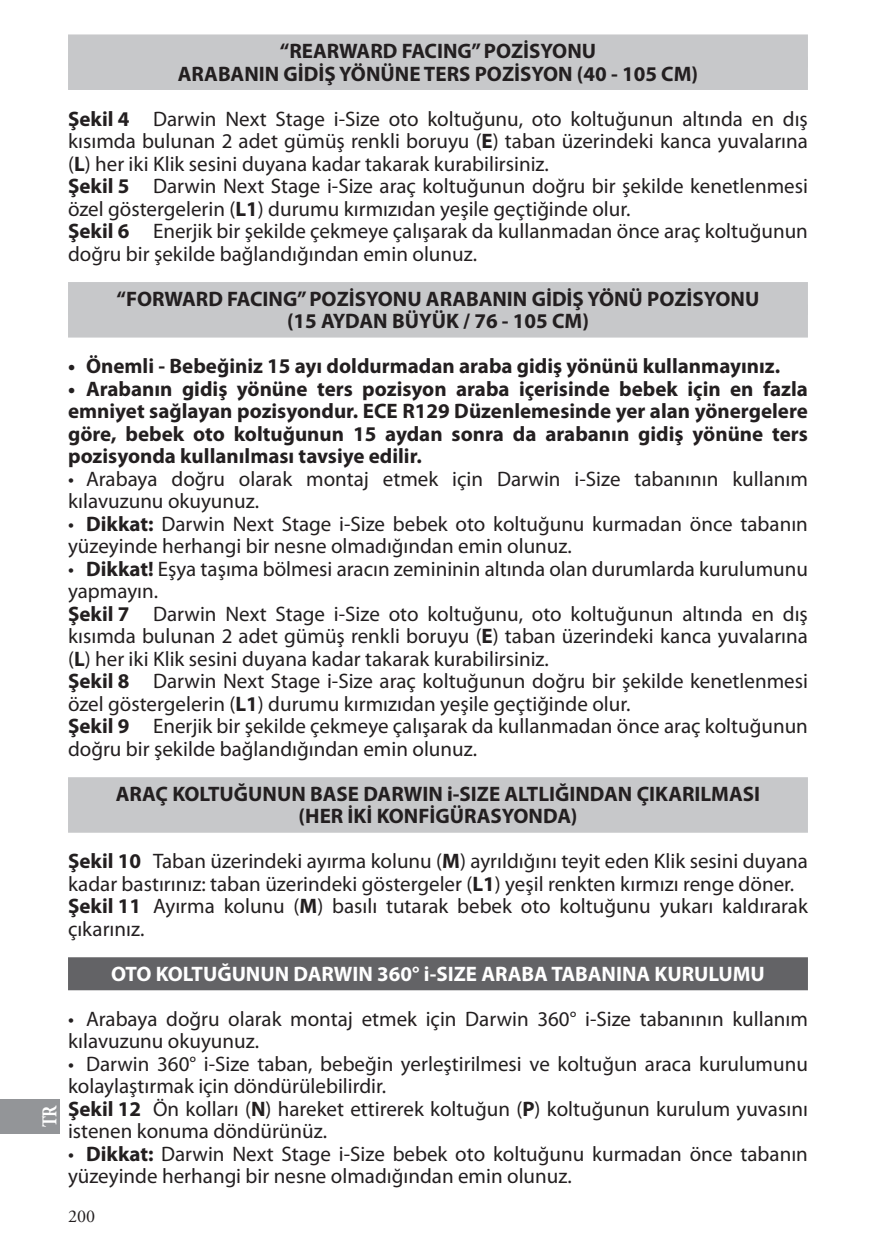
<style>
.page{position:relative;width:893px;height:1259px;background:#fff}
.page>*{position:absolute;margin:0;border:0;box-sizing:border-box;transform-origin:0 0}
.t1{font:21px/22.5px "Myriad Pro";color:#231f20}
.t2{font:700 21px/22.5px "Myriad Pro";color:#231f20;text-align:center}
.t3{font:700 21px "Myriad Pro";color:#fff}
.t4{font:700 21px "Adobe Garamond Pro";color:#fff;scale:.8 1}
.t5{font:18px "Adobe Garamond Pro";color:#231f20}
.s1{font-weight:700}
</style>
<div class="page">
<div style="left:0;top:1099px;width:60px;height:34px;background:#939598"></div>
<div style="left:68px;top:34px;width:740px;height:33px;background:#c7c8ca"></div>
<div style="left:68px;top:57px;width:740px;height:33px;background:#c7c8ca"></div>
<div style="left:68px;top:282px;width:740px;height:33px;background:#c7c8ca"></div>
<div style="left:68px;top:304px;width:740px;height:33px;background:#c7c8ca"></div>
<div style="left:68px;top:777px;width:740px;height:33px;background:#c7c8ca"></div>
<div style="left:68px;top:799px;width:740px;height:33px;background:#c7c8ca"></div>
<div style="left:68px;top:957px;width:740px;height:33px;background:#636366"></div>
<p class="t4" style="left:38px;top:1127px;width:30px;rotate:-90deg">TR</p>
<p class="t2" style="left:178px;top:39px;width:522px">“REARWARD FACING” POZİSYONU<br>ARABANIN GİDİŞ YÖNÜNE TERS POZİSYON (40 - 105 CM)</p>
<p class="t1" style="left:68px;top:107px;width:741px"><span class="s1">Şekil 4</span> Darwin Next Stage i-Size oto koltuğunu, oto koltuğunun altında en dış kısımda bulunan 2 adet gümüş renkli boruyu (<span class="s1">E</span>) taban üzerindeki kanca yuvalarına (<span class="s1">L</span>) her iki Klik sesini duyana kadar takarak kurabilirsiniz.<br><span class="s1">Şekil 5</span> Darwin Next Stage i-Size araç koltuğunun doğru bir şekilde kenetlenmesi özel göstergelerin (<span class="s1">L1</span>) durumu kırmızıdan yeşile geçtiğinde olur.<br><span class="s1">Şekil 6</span> Enerjik bir şekilde çekmeye çalışarak da kullanmadan önce araç koltuğunun doğru bir şekilde bağlandığından emin olunuz.</p>
<p class="t2" style="left:117px;top:287px;width:644px">“FORWARD FACING” POZİSYONU ARABANIN GİDİŞ YÖNÜ POZİSYONU (15 AYDAN BÜYÜK / 76 - 105 CM)</p>
<p class="t2" style="left:68px;top:354px;width:714px">• Önemli - Bebeğiniz 15 ayı doldurmadan araba gidiş yönünü kullanmayınız.</p>
<p class="t2" style="left:68px;top:377px;width:741px;text-align:justify">• Arabanın gidiş yönüne ters pozisyon araba içerisinde bebek için en fazla emniyet sağlayan pozisyondur. ECE R129 Düzenlemesinde yer alan yönergelere göre, bebek oto koltuğunun 15 aydan sonra da arabanın gidiş yönüne ters pozisyonda kullanılması tavsiye edilir.</p>
<p class="t1" style="left:68px;top:467px;width:741px">• Arabaya doğru olarak montaj etmek için Darwin i-Size tabanının kullanım kılavuzunu okuyunuz.</p>
<p class="t1" style="left:68px;top:512px;width:741px">• <span class="s1">Dikkat:</span> Darwin Next Stage i-Size bebek oto koltuğunu kurmadan önce tabanın yüzeyinde herhangi bir nesne olmadığından emin olunuz.</p>
<p class="t1" style="left:68px;top:557px;width:741px">• <span class="s1">Dikkat!</span> Eşya taşıma bölmesi aracın zemininin altında olan durumlarda kurulumunu yapmayın.<br><span class="s1">Şekil 7</span> Darwin Next Stage i-Size oto koltuğunu, oto koltuğunun altında en dış kısımda bulunan 2 adet gümüş renkli boruyu (<span class="s1">E</span>) taban üzerindeki kanca yuvalarına (<span class="s1">L</span>) her iki Klik sesini duyana kadar takarak kurabilirsiniz.<br><span class="s1">Şekil 8</span> Darwin Next Stage i-Size araç koltuğunun doğru bir şekilde kenetlenmesi özel göstergelerin (<span class="s1">L1</span>) durumu kırmızıdan yeşile geçtiğinde olur.<br><span class="s1">Şekil 9</span> Enerjik bir şekilde çekmeye çalışarak da kullanmadan önce araç koltuğunun doğru bir şekilde bağlandığından emin olunuz.</p>
<p class="t2" style="left:116px;top:782px;width:646px">ARAÇ KOLTUĞUNUN BASE DARWIN i-SIZE ALTLIĞINDAN ÇIKARILMASI (HER İKİ KONFİGÜRASYONDA)</p>
<p class="t1" style="left:68px;top:849px;width:741px"><span class="s1">Şekil 10</span> Taban üzerindeki ayırma kolunu (<span class="s1">M</span>) ayrıldığını teyit eden Klik sesini duyana kadar bastırınız: taban üzerindeki göstergeler (<span class="s1">L1</span>) yeşil renkten kırmızı renge döner.<br><span class="s1">Şekil 11</span> Ayırma kolunu (<span class="s1">M</span>) basılı tutarak bebek oto koltuğunu yukarı kaldırarak çıkarınız.</p>
<p class="t3" style="left:111px;top:960px;width:655px">OTO KOLTUĞUNUN DARWIN 360° i-SIZE ARABA TABANINA KURULUMU</p>
<p class="t1" style="left:68px;top:1007px;width:741px">• Arabaya doğru olarak montaj etmek için Darwin 360° i-Size tabanının kullanım kılavuzunu okuyunuz.</p>
<p class="t1" style="left:68px;top:1052px;width:741px">• Darwin 360° i-Size taban, bebeğin yerleştirilmesi ve koltuğun araca kurulumunu kolaylaştırmak için döndürülebilirdir.<br><span class="s1">Şekil 12</span> Ön kolları (<span class="s1">N</span>) hareket ettirerek koltuğun (<span class="s1">P</span>) koltuğunun kurulum yuvasını istenen konuma döndürünüz.</p>
<p class="t1" style="left:68px;top:1142px;width:741px">• <span class="s1">Dikkat:</span> Darwin Next Stage i-Size bebek oto koltuğunu kurmadan önce tabanın yüzeyinde herhangi bir nesne olmadığından emin olunuz.</p>
<p class="t5" style="left:68px;top:1205px;width:28px">200</p>
</div>
